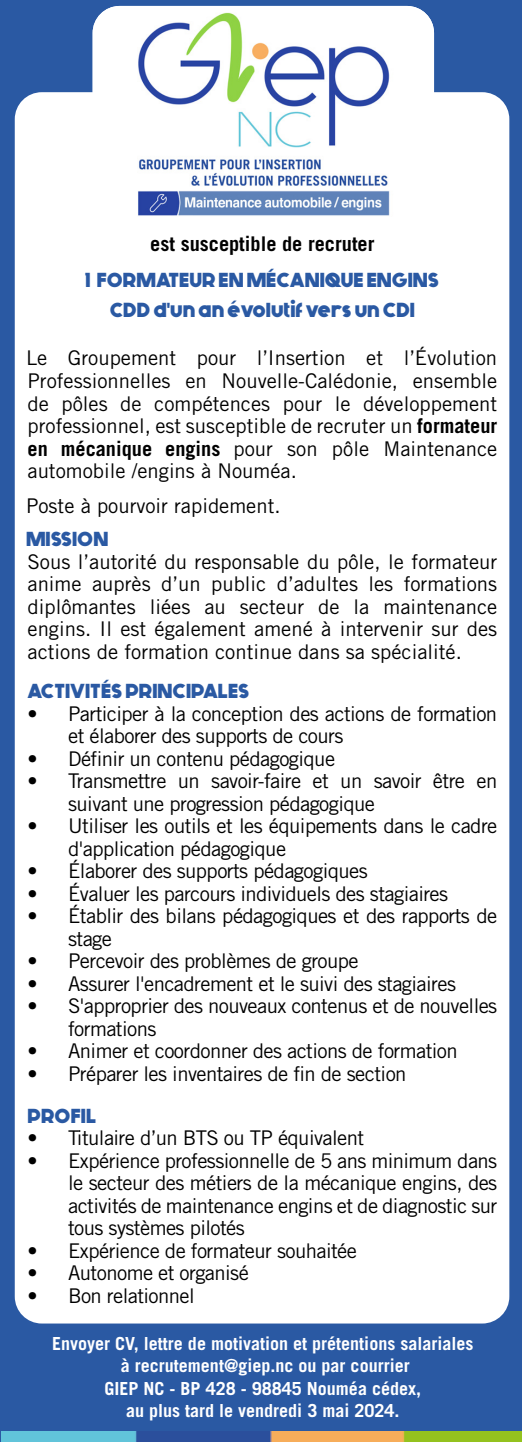
<style>
.page{position:relative;width:522px;height:1442px;background:#fff}
.page>*{position:absolute;margin:0;border:0;box-sizing:border-box;transform-origin:0 0}
.t1{font:20.25px/22.5px "Trade Gothic";letter-spacing:-.03em;color:#000}
.t2{font:700 20.25px "Generica";color:#2a59a3}
.t3{font:20.25px "Trade Gothic";color:#000}
.t4{font:700 20.25px "Trade Gothic";color:#000}
.t5{font:700 18px/22.5px "Trade Gothic";color:#fff;text-align:center}
.s1{font-weight:700}
</style>
<div class="page">
<div style="left:0;top:0;width:521px;height:1441px;background:#2a59a3"></div>
<div style="left:15px;top:92px;width:493px;height:1231px;background:#fff;border-radius:27px"></div>
<img style="left:2px;top:1431px;width:519px;height:10px">
<div style="left:92px;top:6px;width:341px;height:87px;background:#fff"></div>
<img style="left:124px;top:11px;width:278px;height:205px">
<p class="t4" style="left:150px;top:232px;width:225px">est susceptible de recruter</p>
<p class="t2" style="left:85px;top:267px;width:354px">1 FORMATEUR EN MÉCANIQUE ENGINS</p>
<p class="t2" style="left:110px;top:298px;width:306px">CDD d'un an évolutif vers un CDI</p>
<p class="t1" style="left:26px;top:347px;width:472px;text-align:justify">Le Groupement pour l’Insertion et l’Évolution Professionnelles en Nouvelle-Calédonie, ensemble de pôles de compétences pour le développement professionnel, est susceptible de recruter un <span class="s1">formateur en mécanique engins</span> pour son pôle Maintenance automobile /engins à Nouméa.</p>
<p class="t3" style="left:26px;top:494px;width:256px">Poste à pourvoir rapidement.</p>
<p class="t2" style="left:26px;top:527px;width:84px">MISSION</p>
<p class="t1" style="left:28px;top:550px;width:470px;text-align:justify">Sous l’autorité du responsable du pôle, le formateur anime auprès d’un public d’adultes les formations diplômantes liées au secteur de la maintenance engins. Il est également amené à intervenir sur des actions de formation continue dans sa spécialité.</p>
<p class="t2" style="left:28px;top:679px;width:223px">ACTIVITÉS PRINCIPALES</p>
<p class="t1" style="left:68px;top:702px;width:430px;text-indent:-40px">• Participer à la conception des actions de formation et élaborer des supports de cours</p>
<p class="t1" style="left:28px;top:747px;width:309px">• Définir un contenu pédagogique</p>
<p class="t1" style="left:68px;top:769px;width:430px;text-indent:-40px">• Transmettre un savoir-faire et un savoir être en suivant une progression pédagogique</p>
<p class="t1" style="left:68px;top:814px;width:430px;text-indent:-40px">• Utiliser les outils et les équipements dans le cadre d'application pédagogique</p>
<p class="t1" style="left:28px;top:859px;width:341px">• Élaborer des supports pédagogiques</p>
<p class="t1" style="left:28px;top:882px;width:421px">• Évaluer les parcours individuels des stagiaires</p>
<p class="t1" style="left:68px;top:904px;width:430px;text-indent:-40px">• Établir des bilans pédagogiques et des rapports de stage</p>
<p class="t1" style="left:28px;top:949px;width:332px">• Percevoir des problèmes de groupe</p>
<p class="t1" style="left:28px;top:972px;width:429px">• Assurer l'encadrement et le suivi des stagiaires</p>
<p class="t1" style="left:68px;top:994px;width:430px;text-indent:-40px">• S'approprier des nouveaux contenus et de nouvelles formations</p>
<p class="t1" style="left:28px;top:1039px;width:431px">• Animer et coordonner des actions de formation</p>
<p class="t1" style="left:28px;top:1062px;width:380px">• Préparer les inventaires de fin de section</p>
<p class="t2" style="left:28px;top:1103px;width:70px">PROFIL</p>
<p class="t1" style="left:28px;top:1126px;width:338px">• Titulaire d’un BTS ou TP équivalent</p>
<p class="t1" style="left:68px;top:1148px;width:430px;text-align:justify;text-indent:-40px">• Expérience professionnelle de 5 ans minimum dans le secteur des métiers de la mécanique engins, des activités de maintenance engins et de diagnostic sur tous systèmes pilotés</p>
<p class="t1" style="left:28px;top:1238px;width:330px">• Expérience de formateur souhaitée</p>
<p class="t1" style="left:28px;top:1261px;width:222px">• Autonome et organisé</p>
<p class="t1" style="left:28px;top:1283px;width:169px">• Bon relationnel</p>
<p class="t5" style="left:52px;top:1331px;width:422px">Envoyer CV, lettre de motivation et prétentions salariales</p>
<p class="t5" style="left:104px;top:1354px;width:318px">à recrutement@giep.nc ou par courrier<br>GIEP NC - BP 428 - 98845 Nouméa cédex,</p>
<p class="t5" style="left:126px;top:1399px;width:275px">au plus tard le vendredi 3 mai 2024.</p>
</div>
